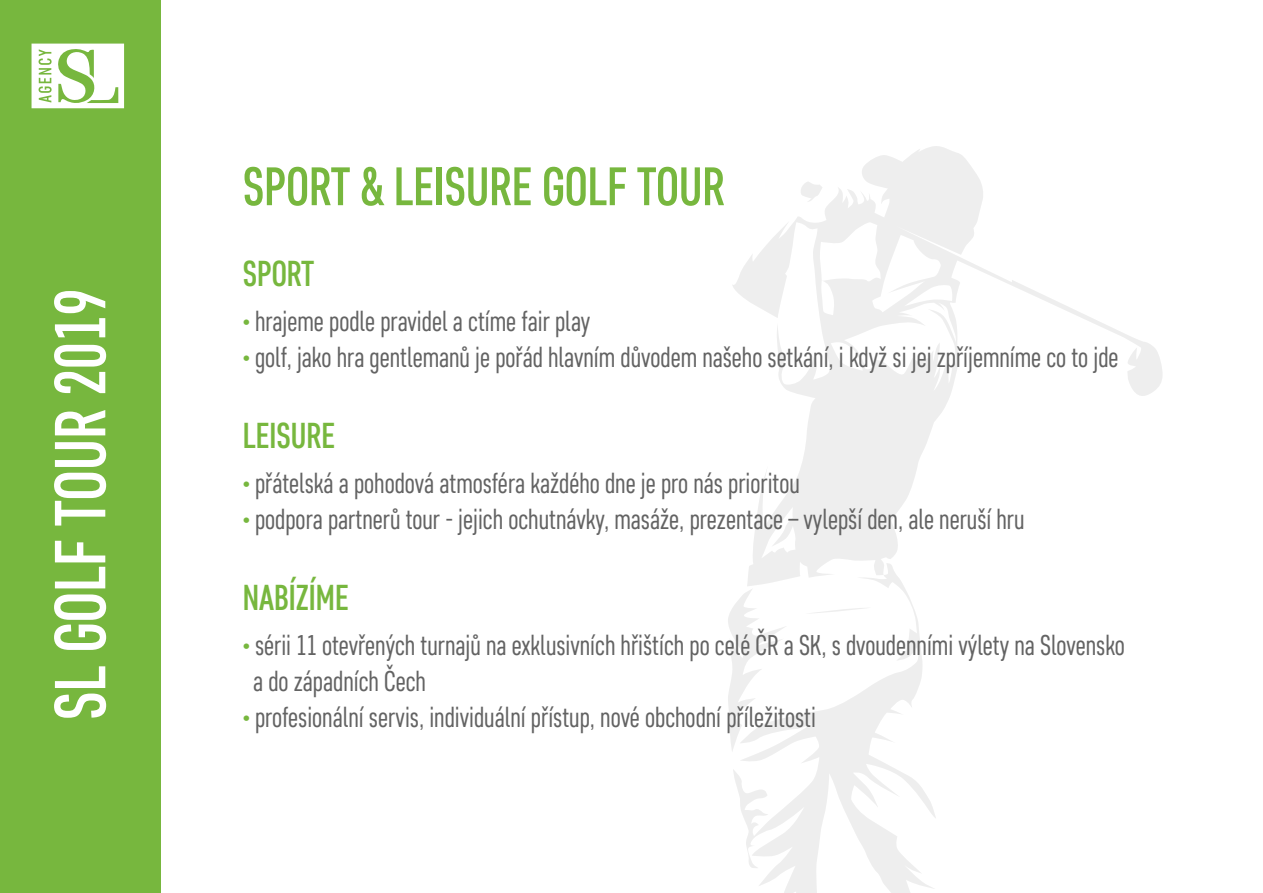
<style>
.page{position:relative;width:1263px;height:893px;background:#fff}
.page>*{position:absolute;margin:0;border:0;box-sizing:border-box;transform-origin:0 0}
.t1{font:500 72px "Core Sans D47 Cn";color:#fff}
.t2{font:500 54px "Core Sans D47 Cn";color:#77b73e}
.t3{font:500 36px "Core Sans D47 Cn";color:#77b73e}
.t4{font:28.5px "Core Sans D37 Cn";color:#636363}
.s1{font-size:27px;color:#77b73e}
</style>
<div class="page">
<div style="left:0;top:0;width:161px;height:893px;background:#77b73e"></div>
<svg style="left:32px;top:44px;width:92px;height:64px"></svg>
<svg style="left:728px;top:608px;width:5px;height:143px"></svg>
<svg style="left:733px;top:146px;width:429px;height:416px"></svg>
<svg style="left:733px;top:562px;width:203px;height:331px"></svg>
<svg style="left:804px;top:607px;width:67px;height:7px"></svg>
<svg style="left:800px;top:181px;width:22px;height:21px"></svg>
<p class="t1" style="left:36px;top:720px;width:433px;rotate:-90deg">SL GOLF TOUR 2019</p>
<p class="t2" style="left:243px;top:153px;width:483px">SPORT &amp; LEISURE GOLF TOUR</p>
<p class="t3" style="left:243px;top:252px;width:73px">SPORT</p>
<p class="t4" style="left:243px;top:304px;width:349px"><span class="s1">•</span> hrajeme podle pravidel a ctíme fair play</p>
<p class="t4" style="left:243px;top:340px;width:877px"><span class="s1">•</span> golf, jako hra gentlemanů je pořád hlavním důvodem našeho setkání, i když si jej zpříjemníme co to jde</p>
<p class="t3" style="left:243px;top:414px;width:94px">LEISURE</p>
<p class="t4" style="left:243px;top:466px;width:559px"><span class="s1">•</span> přátelská a pohodová atmosféra každého dne je pro nás prioritou</p>
<p class="t4" style="left:243px;top:502px;width:783px"><span class="s1">•</span> podpora partnerů tour - jejich ochutnávky, masáže, prezentace – vylepší den, ale neruší hru</p>
<p class="t3" style="left:243px;top:576px;width:108px">NABÍZÍME</p>
<p class="t4" style="left:243px;top:628px;width:884px"><span class="s1">•</span> sérii 11 otevřených turnajů na exklusivních hřištích po celé ČR a SK, s dvoudenními výlety na Slovensko</p>
<p class="t4" style="left:253px;top:664px;width:174px">a do západních Čech</p>
<p class="t4" style="left:243px;top:700px;width:575px"><span class="s1">•</span> profesionální servis, individuální přístup, nové obchodní příležitosti</p>
</div>
